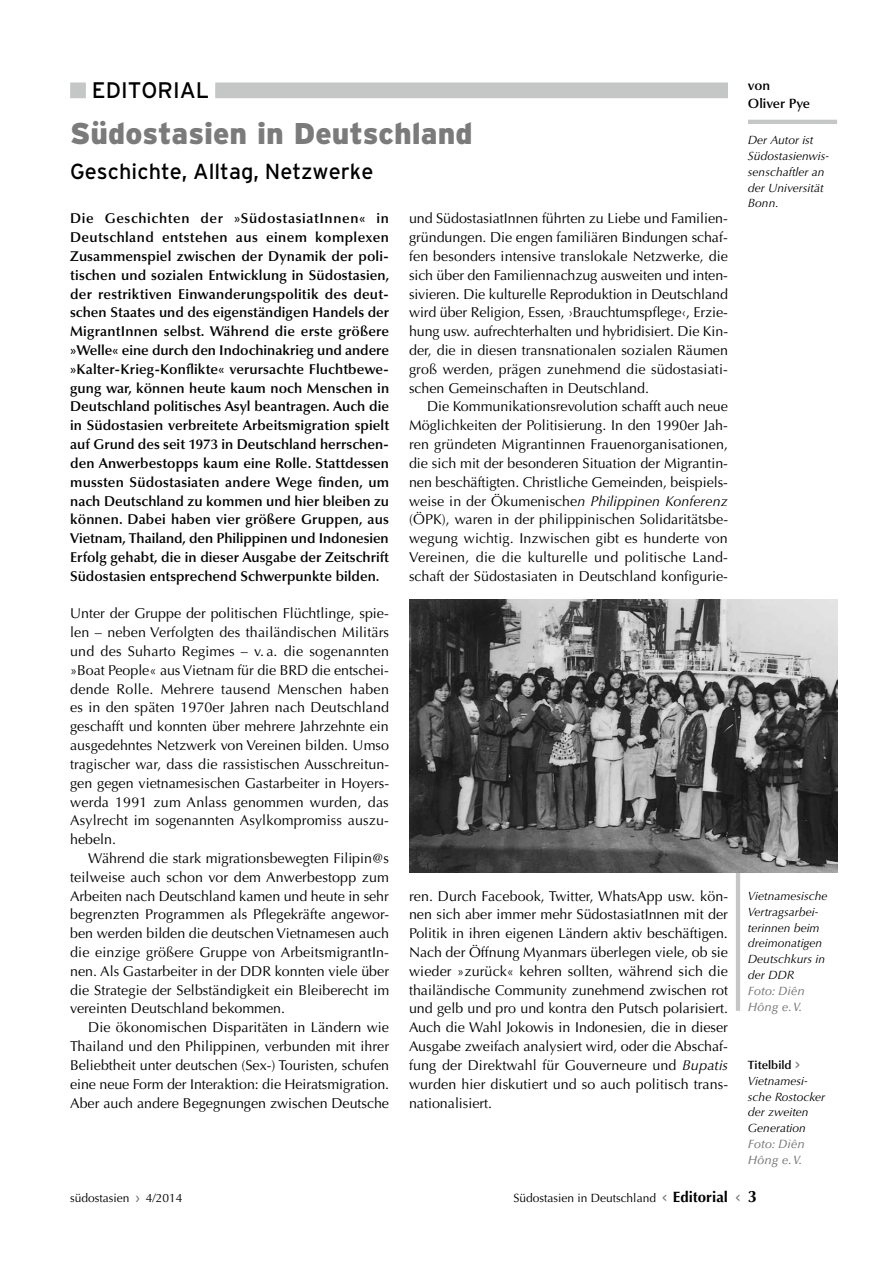
<style>
.page{position:relative;width:893px;height:1263px;background:#fff}
.page>*{position:absolute;margin:0;border:0;box-sizing:border-box;transform-origin:0 0}
.t1{font:900 30px "Interstate";color:#7a7b7a}
.t2{font:22.5px "Interstate";color:#000}
.t3{font:21.75px "Interstate";color:#000}
.t4{font:14.25px/18.8px "Optima LT Std";color:#000;text-align:justify}
.t5{font:600 14.25px/18.8px "Optima LT Std";color:#000;text-align:justify}
.t6{font:600 13.5px/17.9px "Optima LT Std";color:#000}
.t7{font:italic 12px/15.9px "Optima LT Std";color:#000}
.t8{font:12px "Optima LT Std";color:#000}
.t9{font:italic 500 12px/15.9px "Optima LT Std";color:#7a7b7a}
.s1{font-style:italic}
.s2{font-weight:600;font-style:normal}
.s3{font-family:"Interstate";font-style:normal;color:#7a7b7a}
.s4{font-family:"Interstate";color:#7a7b7a}
.s5{font-weight:700;font-size:15px}
.s6{font-family:"Interstate Regular 2";color:#7a7b7a}
.s7{font-weight:700;font-size:16.5px}
</style>
<div class="page">
<div style="left:70px;top:82px;width:658px;height:16px;background:#c5c6c6"></div>
<div style="left:86px;top:82px;width:129px;height:20px;background:#fff"></div>
<hr style="left:748px;top:120px;width:89px;height:4px;background:#c5c6c6">
<hr style="left:736px;top:823px;width:4px;height:188px;background:#c5c6c6">
<img style="left:409px;top:599px;width:428px;height:273px">
<h2 class="t2" style="left:92px;top:78px;width:119px">EDITORIAL</h2>
<h1 class="t1" style="left:70px;top:116px;width:404px">Südostasien in Deutschland</h1>
<h3 class="t3" style="left:70px;top:159px;width:305px">Geschichte, Alltag, Netzwerke</h3>
<p class="t5" style="left:70px;top:209px;width:321px">Die Geschichten der »SüdostasiatInnen« in Deutschland entstehen aus einem komplexen Zusammenspiel zwischen der Dynamik der poli&shy;tischen und sozialen Entwicklung in Südostasien, der restriktiven Einwanderungspolitik des deut&shy;schen Staates und des eigenständigen Handels der MigrantInnen selbst. Während die erste größere »Welle« eine durch den Indochinakrieg und andere »Kalter-Krieg-Konflikte« verursachte Fluchtbewe&shy;gung war, können heute kaum noch Menschen in Deutschland politisches Asyl beantragen. Auch die in Südostasien verbreitete Arbeitsmigration spielt auf Grund des seit 1973 in Deutschland herrschen&shy;den Anwerbestopps kaum eine Rolle. Stattdessen mussten Südostasiaten andere Wege finden, um nach Deutschland zu kommen und hier bleiben zu können. Dabei haben vier größere Gruppen, aus Vietnam, Thailand, den Philippinen und Indonesien Erfolg gehabt, die in dieser Ausgabe der Zeitschrift Südostasien entsprechend Schwerpunkte bilden.</p>
<p class="t4" style="left:70px;top:604px;width:320px">Unter der Gruppe der politischen Flüchtlinge, spie&shy;len – neben Verfolgten des thailändischen Militärs und des Suharto Regimes – v. a. die sogenannten »Boat People« aus Vietnam für die BRD die entschei&shy;dende Rolle. Mehrere tausend Menschen haben es in den späten 1970er Jahren nach Deutschland geschafft und konnten über mehrere Jahrzehnte ein ausgedehntes Netzwerk von Vereinen bilden. Umso tragischer war, dass die rassistischen Ausschreitun&shy;gen gegen vietnamesischen Gastarbeiter in Hoyers&shy;werda 1991 zum Anlass genommen wurden, das Asylrecht im sogenannten Asylkompromiss auszu&shy;hebeln.</p>
<p class="t4" style="left:70px;top:849px;width:321px;text-indent:18px">Während die stark migrationsbewegten Filipin@s teilweise auch schon vor dem Anwerbestopp zum Arbeiten nach Deutschland kamen und heute in sehr begrenzten Programmen als Pflegekräfte angewor&shy;ben werden bilden die deutschen Vietnamesen auch die einzige größere Gruppe von ArbeitsmigrantIn&shy;nen. Als Gastarbeiter in der DDR konnten viele über die Strategie der Selbständigkeit ein Bleiberecht im vereinten Deutschland bekommen.</p>
<p class="t4" style="left:70px;top:1018px;width:321px;text-indent:18px">Die ökonomischen Disparitäten in Ländern wie Thailand und den Philippinen, verbunden mit ihrer Beliebtheit unter deutschen (Sex-) Touristen, schufen eine neue Form der Interaktion: die Heiratsmigration.<br>Aber auch andere Begegnungen zwischen Deutsche</p>
<p class="t4" style="left:409px;top:209px;width:320px">und SüdostasiatInnen führten zu Liebe und Familien&shy;gründungen. Die engen familiären Bindungen schaf&shy;fen besonders intensive translokale Netzwerke, die sich über den Familiennachzug ausweiten und inten&shy;sivieren. Die kulturelle Reproduktion in Deutschland wird über Religion, Essen, ›Brauchtumspflege‹, Erzie&shy;hung usw. aufrechterhalten und hybridisiert. Die Kin&shy;der, die in diesen transnationalen sozialen Räumen groß werden, prägen zunehmend die südostasiati&shy;schen Gemeinschaften in Deutschland.</p>
<p class="t4" style="left:409px;top:397px;width:321px;text-indent:18px">Die Kommunikationsrevolution schafft auch neue Möglichkeiten der Politisierung. In den 1990er Jah&shy;ren gründeten Migrantinnen Frauenorganisationen, die sich mit der besonderen Situation der Migrantin&shy;nen beschäftigten. Christliche Gemeinden, beispiels&shy;weise in der Ökumenische<span class="s1">n Philippinen Konferenz </span>(ÖPK), waren in der philippinischen Solidaritätsbe&shy;wegung wichtig. Inzwischen gibt es hunderte von Vereinen, die die kulturelle und politische Land&shy;schaft der Südostasiaten in Deutschland konfigurie-</p>
<p class="t4" style="left:409px;top:886px;width:321px">ren. Durch Facebook, Twitter, WhatsApp usw. kön&shy;nen sich aber immer mehr SüdostasiatInnen mit der Politik in ihren eigenen Ländern aktiv beschäftigen.<br>Nach der Öffnung Myanmars überlegen viele, ob sie wieder »zurück« kehren sollten, während sich die thailändische Community zunehmend zwischen rot und gelb und pro und kontra den Putsch polarisiert.<br>Auch die Wahl Jokowis in Indonesien, die in dieser Ausgabe zweifach analysiert wird, oder die Abschaf&shy;fung der Direktwahl für Gouverneure und <span class="s1">Bupatis </span>wurden hier diskutiert und so auch politisch trans&shy;nationalisiert.</p>
<p class="t6" style="left:748px;top:77px;width:64px">von<br>Oliver Pye</p>
<p class="t7" style="left:748px;top:132px;width:83px">Der Autor ist<br>Südostasienwis&shy;senschaftler an der Universität<br>Bonn.</p>
<p class="t7" style="left:748px;top:888px;width:81px">Vietnamesische<br>Vertragsarbei&shy;terinnen beim dreimonatigen<br>Deutschkurs in der DDR</p>
<p class="t9" style="left:748px;top:983px;width:58px">Foto: Diên<br>Hông e.V.</p>
<p class="t7" style="left:748px;top:1057px;width:79px"><span class="s2">Titelbild</span> <span class="s3">&gt;<br></span>Vietnamesi&shy;sche Rostocker der zweiten<br>Generation</p>
<p class="t9" style="left:748px;top:1136px;width:58px">Foto: Diên<br>Hông e.V.</p>
<p class="t8" style="left:70px;top:1190px;width:114px">südostasien <span class="s4">›</span> 4/2014</p>
<p class="t8" style="left:513px;top:1190px;width:245px">Südostasien in Deutschland <span class="s4">&lt;</span> <span class="s5">Editorial</span> <span class="s6">&lt;</span> <span class="s7">3</span></p>
</div>
